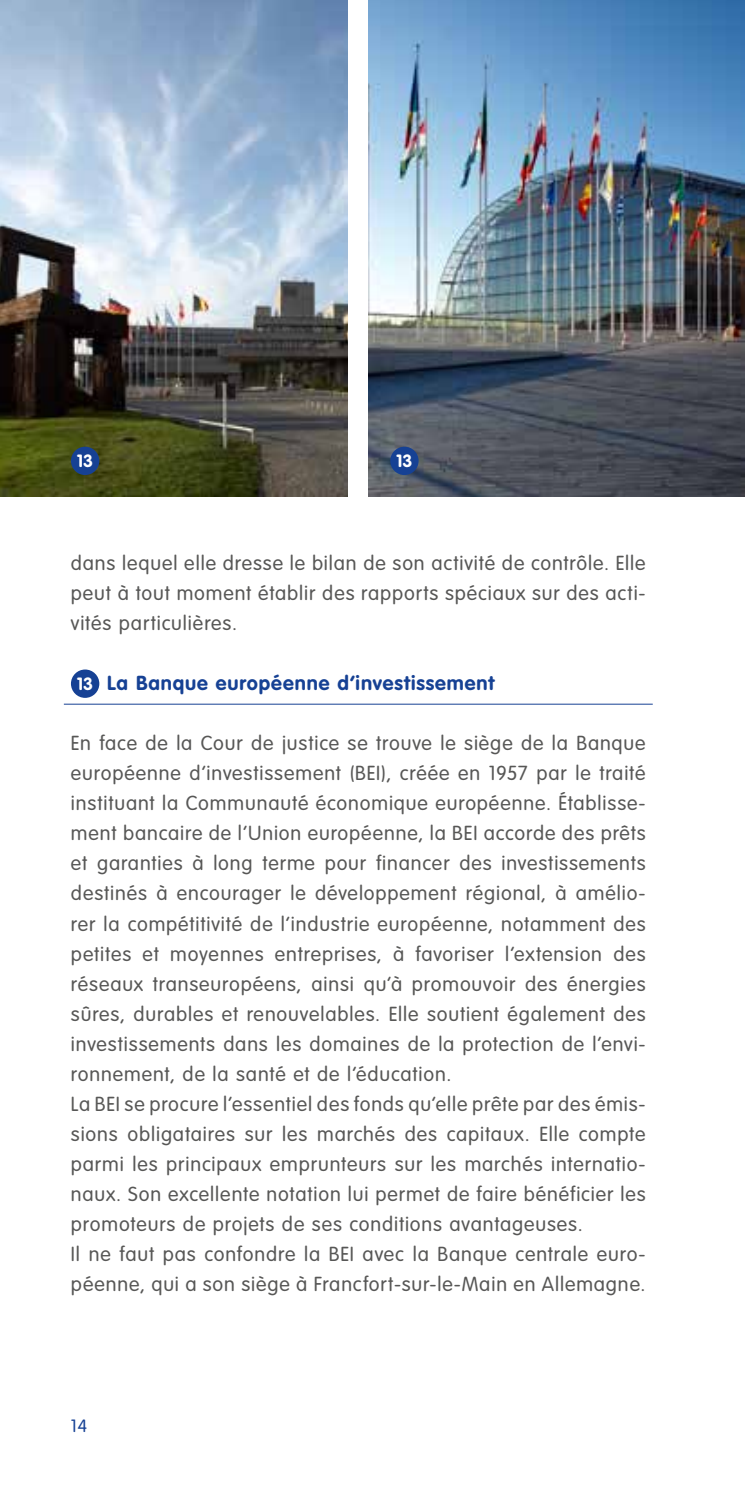
<style>
.page{position:relative;width:745px;height:1489px;background:#fff}
.page>*{position:absolute;margin:0;border:0;box-sizing:border-box;transform-origin:0 0}
.t1{font:300 20px/30px "VAG Rounded Std";letter-spacing:.045em;color:#575756;text-align:justify}
.t2{font:700 20px "VAG Rounded Std";letter-spacing:.045em;color:#164194}
.t3{font:700 17.5px "VAG Rounded Std";color:#fff}
.t4{font:300 17.5px "VAG Rounded Std";color:#164194}
.s1{font-size:17.5px;color:#fff}
</style>
<div class="page">
<hr style="left:64px;top:703px;width:588px;height:1px;background:#164194">
<div style="left:71px;top:669px;width:28px;height:29px;background:#164194;border-radius:50%"></div>
<img style="left:0;top:0;width:347px;height:496px">
<img style="left:369px;top:0;width:375px;height:496px">
<div style="left:71px;top:446px;width:28px;height:29px;background:#164194;border-radius:50%"></div>
<div style="left:390px;top:446px;width:28px;height:29px;background:#164194;border-radius:50%"></div>
<p class="t3" style="left:77px;top:450px;width:18px">13</p>
<p class="t3" style="left:396px;top:450px;width:18px">13</p>
<p class="t1" style="left:71px;top:549px;width:576px">dans lequel elle dresse le bilan de son activité de contrôle. Elle peut à tout moment établir des rapports spéciaux sur des acti&shy;vités particulières.</p>
<p class="t2" style="left:77px;top:671px;width:419px"><span class="s1">13</span> La Banque européenne d’investissement</p>
<p class="t1" style="left:71px;top:729px;width:576px;text-align:left">En face de la Cour de justice se trouve le siège de la Banque européenne d’investissement (BEI), créée en 1957 par le traité instituant la Communauté économique européenne. Établisse&shy;ment bancaire de l’Union européenne, la BEI accorde des prêts et garanties à long terme pour financer des investissements destinés à encourager le développement régional, à amélio&shy;rer la compétitivité de l’industrie européenne, notamment des petites et moyennes entreprises, à favoriser l’extension des réseaux transeuropéens, ainsi qu’à promouvoir des énergies sûres, durables et renouvelables. Elle soutient également des investissements dans les domaines de la protection de l’envi&shy;ronnement, de la santé et de l’éducation.<br>La BEI se procure l’essentiel des fonds qu’elle prête par des émis&shy;sions obligataires sur les marchés des capitaux. Elle compte parmi les principaux emprunteurs sur les marchés internatio&shy;naux. Son excellente notation lui permet de faire bénéficier les promoteurs de projets de ses conditions avantageuses.<br>Il ne faut pas confondre la BEI avec la Banque centrale euro&shy;péenne, qui a son siège à Francfort-sur-le-Main en Allemagne.</p>
<p class="t4" style="left:71px;top:1415px;width:18px">14</p>
</div>
